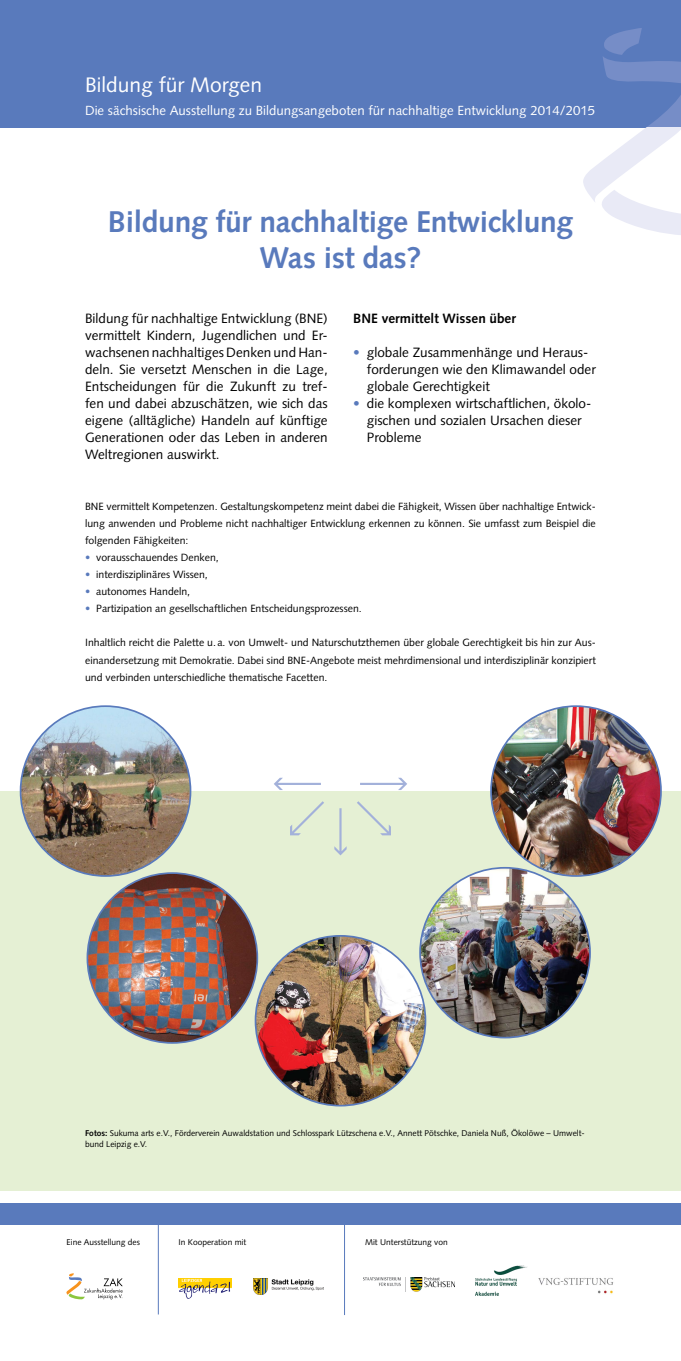
<style>
.page{position:relative;width:681px;height:1361px;background:#fff}
.page>*{position:absolute;margin:0;border:0;box-sizing:border-box;transform-origin:0 0}
.t1{font:700 30px/36px "Syntax";letter-spacing:-.01em;color:#597abc;text-align:center}
.t2{font:21px "Syntax";color:#fff}
.t3{font:13.5px/17px "Syntax";color:#000}
.t4{font:700 13.5px "Syntax";color:#000}
.t5{font:13.23px "Syntax";color:#fff}
.t6{font:10.5px/17px "Syntax";color:#000;text-align:justify}
.t7{font:8.4px/10.5px "Syntax";color:#000}
.s1{color:#597abc}
.s2{font-weight:700}
</style>
<div class="page">
<div style="left:0;top:0;width:680px;height:128px;background:#597abc"></div>
<svg style="left:583px;top:28px;width:97px;height:207px"></svg>
<div style="left:0;top:1203px;width:680px;height:22px;background:#597abc"></div>
<svg style="left:66px;top:1273px;width:57px;height:26px"></svg>
<img style="left:475px;top:1265px;width:52px;height:31px">
<img style="left:363px;top:1278px;width:91px;height:13px">
<img style="left:538px;top:1278px;width:76px;height:16px">
<img style="left:178px;top:1278px;width:53px;height:21px">
<img style="left:253px;top:1278px;width:70px;height:16px">
<hr style="left:158px;top:1216px;width:1px;height:98px;background:#597abc">
<hr style="left:344px;top:1217px;width:1px;height:98px;background:#597abc">
<div style="left:0;top:791px;width:680px;height:400px;background:#e5f0d4"></div>
<img style="left:255px;top:936px;width:170px;height:169px;border-radius:85px">
<img style="left:87px;top:873px;width:170px;height:170px;border-radius:85px">
<img style="left:420px;top:868px;width:169px;height:169px;border-radius:85px">
<img style="left:491px;top:706px;width:169px;height:170px;border-radius:85px">
<img style="left:21px;top:706px;width:169px;height:170px;border-radius:85px">
<svg style="left:360px;top:778px;width:47px;height:12px"></svg>
<svg style="left:274px;top:778px;width:47px;height:12px"></svg>
<svg style="left:334px;top:808px;width:12px;height:47px"></svg>
<svg style="left:357px;top:801px;width:34px;height:34px"></svg>
<svg style="left:290px;top:801px;width:34px;height:34px"></svg>
<h2 class="t2" style="left:85px;top:73px;width:178px">Bildung für Morgen</h2>
<p class="t5" style="left:85px;top:102px;width:511px">Die sächsische Ausstellung zu Bildungsangeboten für nachhaltige Entwicklung 2014/2015</p>
<h1 class="t1" style="left:108px;top:204px;width:466px">Bildung für nachhaltige Entwicklung<br>Was ist das?</h1>
<p class="t3" style="left:85px;top:310px;width:244px;text-align:justify">Bildung für nachhaltige Entwicklung (BNE) vermittelt Kindern, Jugendlichen und Er&shy;wachsenen nachhaltiges Denken und Han&shy;deln. Sie versetzt Menschen in die Lage, Entscheidungen für die Zukunft zu tref&shy;fen und dabei abzuschätzen, wie sich das eigene (alltägliche) Handeln auf künftige Generationen oder das Leben in anderen Weltregionen auswirkt.</p>
<p class="t4" style="left:353px;top:311px;width:164px">BNE vermittelt Wissen über</p>
<p class="t3" style="left:367px;top:344px;width:230px;text-indent:-14px"><span class="s1">•</span> globale Zusammenhänge und Heraus&shy;forderungen wie den Klimawandel oder globale Gerechtigkeit</p>
<p class="t3" style="left:367px;top:395px;width:226px;text-indent:-14px"><span class="s1">•</span> die komplexen wirtschaftlichen, ökolo&shy;gischen und sozialen Ursachen dieser<br>Probleme</p>
<p class="t6" style="left:85px;top:498px;width:512px">BNE vermittelt Kompetenzen. Gestaltungskompetenz meint dabei die Fähigkeit, Wissen über nachhaltige Entwick&shy;lung anwenden und Probleme nicht nachhaltiger Entwicklung erkennen zu können. Sie umfasst zum Beispiel die folgenden Fähigkeiten:</p>
<p class="t6" style="left:85px;top:549px;width:135px"><span class="s1">•</span> vorausschauendes Denken,</p>
<p class="t6" style="left:85px;top:566px;width:124px"><span class="s1">•</span> interdisziplinäres Wissen,</p>
<p class="t6" style="left:85px;top:583px;width:107px"><span class="s1">•</span> autonomes Handeln,</p>
<p class="t6" style="left:85px;top:600px;width:278px"><span class="s1">•</span> Partizipation an gesellschaftlichen Entscheidungsprozessen.</p>
<p class="t6" style="left:85px;top:634px;width:512px">Inhaltlich reicht die Palette u. a. von Umwelt- und Naturschutzthemen über globale Gerechtigkeit bis hin zur Aus&shy;einandersetzung mit Demokratie. Dabei sind BNE-Angebote meist mehrdimensional und interdisziplinär konzipiert und verbinden unterschiedliche thematische Facetten.</p>
<p class="t7" style="left:85px;top:1128px;width:501px"><span class="s2">Fotos:</span> Sukuma arts e.V., Förderverein Auwaldstation und Schlosspark Lützschena e.V., Annett Pötschke, Daniela Nuß, Ökolöwe – Umwelt&shy;bund Leipzig e.V.</p>
<p class="t7" style="left:67px;top:1237px;width:75px">Eine Ausstellung des</p>
<p class="t7" style="left:178px;top:1237px;width:69px">In Kooperation mit</p>
<p class="t7" style="left:365px;top:1237px;width:84px">Mit Unterstützung von</p>
</div>
